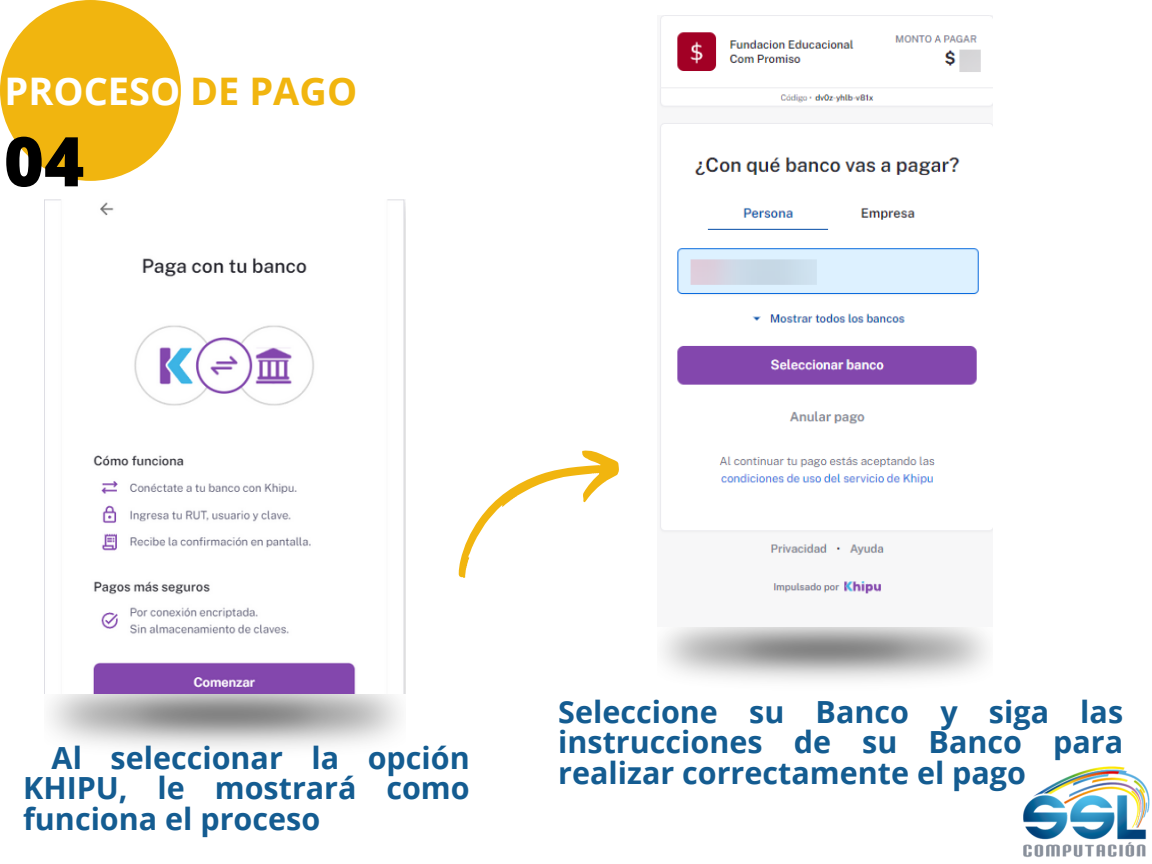
<style>
.page{position:relative;width:1152px;height:864px;background:#fff}
.page>*{position:absolute;margin:0;border:0;box-sizing:border-box;transform-origin:0 0}
.t1{font:800 68.55px "Open Sans";color:#000}
.t2{font:700 37.95px "Open Sans";color:#fff}
.t3{font:700 30.45px/30.3px "Open Sans";color:#145c91;text-align:justify}
.s1{color:#f1b50f}
</style>
<div class="page">
<div style="left:0;top:0;width:181px;height:181px;background:#f1b50f;border-radius:50%"></div>
<img style="left:1023px;top:766px;width:127px;height:91px">
<img style="left:44px;top:693px;width:361px;height:55px">
<img style="left:44px;top:199px;width:361px;height:494px">
<img style="left:657px;top:16px;width:335px;height:611px">
<svg style="left:458px;top:450px;width:161px;height:128px"></svg>
<p class="t2" style="left:5px;top:64px;width:354px">PROCESO <span class="s1">DE PAGO</span></p>
<h1 class="t1" style="left:4px;top:113px;width:82px">04</h1>
<p class="t3" style="left:23px;top:742px;width:448px;text-indent:29px">Al seleccionar la opción KHIPU, le mostrará como funciona el proceso</p>
<p class="t3" style="left:558px;top:696px;width:566px">Seleccione su Banco y siga las instrucciones de su Banco para realizar correctamente el pago</p>
</div>
